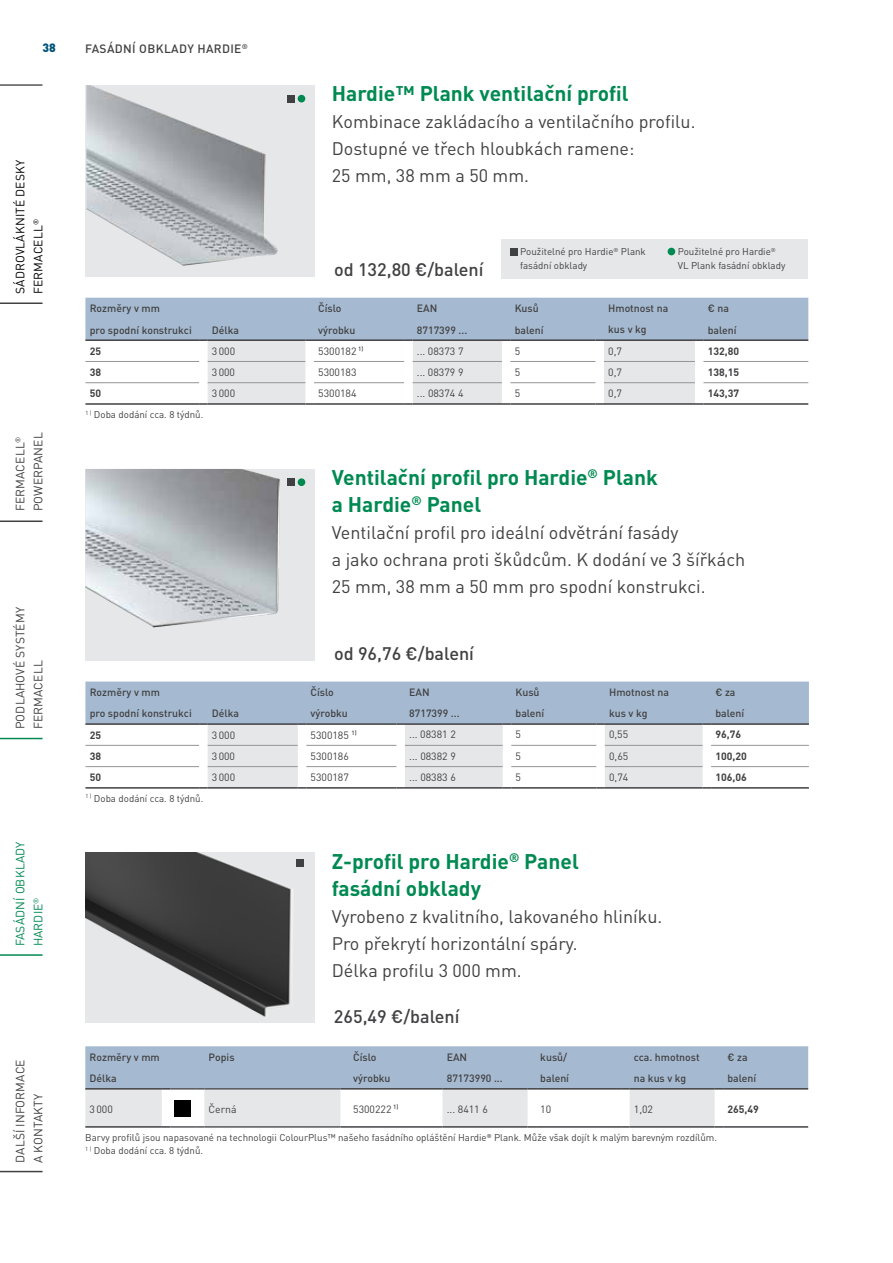
<style>
.page{position:relative;width:893px;height:1263px;background:#fff}
.page>*{position:absolute;margin:0;border:0;box-sizing:border-box;transform-origin:0 0}
.t1{font:700 21px/27px "DIN Pro";color:#008a52}
.t2{font:18px/27px "DIN Pro";color:#414042}
.t3{font:500 18px "DIN Pro";color:#414042}
.t4{font:12px/18px "DIN Pro";letter-spacing:.01em;color:#414042}
.t5{font:12px/18px "DIN Pro";letter-spacing:.01em;color:#000}
.t6{font:500 12px "DIN Pro";letter-spacing:.03em;color:#414042}
.t7{font:12px/18px "DIN Pro";letter-spacing:.01em;color:#008a52}
.t8{font:900 12px "DIN Pro";color:#015579}
.t9{font:500 10.5px "DIN Pro";color:#414042}
.t10{font:10.5px "DIN Pro";color:#414042}
.t11{font:700 10.5px "DIN Pro";color:#414042}
.t12{font:9.75px/13.5px "DIN Pro";color:#414042}
</style>
<div class="page">
<hr style="left:0;top:84px;width:43px;height:2px;background:#565659">
<hr style="left:0;top:302px;width:43px;height:2px;background:#414042">
<hr style="left:0;top:520px;width:43px;height:2px;background:#414042">
<hr style="left:0;top:738px;width:43px;height:1px;background:#008a52">
<hr style="left:0;top:1171px;width:43px;height:1px;background:#414042">
<hr style="left:0;top:954px;width:43px;height:2px;background:#008a52">
<svg style="left:85px;top:85px;width:230px;height:191px;background:#c7cacc"></svg>
<img style="left:86px;top:85px;width:26px;height:139px">
<svg style="left:85px;top:298px;width:723px;height:107px"></svg>
<hr style="left:703px;top:339px;width:105px;height:2px;background:#414042">
<svg style="left:85px;top:469px;width:230px;height:191px;background:#c4c6ca"></svg>
<img style="left:85px;top:469px;width:27px;height:134px">
<svg style="left:85px;top:681px;width:724px;height:108px"></svg>
<hr style="left:711px;top:723px;width:98px;height:2px;background:#414042">
<div style="left:85px;top:853px;width:230px;height:170px;background:#e6e7e8"></div>
<img style="left:85px;top:853px;width:208px;height:164px">
<svg style="left:85px;top:1046px;width:723px;height:82px"></svg>
<hr style="left:204px;top:1126px;width:136px;height:2px;background:#565659">
<img style="left:175px;top:1100px;width:16px;height:16px">
<div style="left:287px;top:95px;width:8px;height:7px;background:#414042"></div>
<div style="left:298px;top:95px;width:7px;height:7px;background:#008a52;border-radius:50%"></div>
<div style="left:287px;top:478px;width:8px;height:8px;background:#414042"></div>
<div style="left:298px;top:478px;width:7px;height:8px;background:#008a52;border-radius:50%"></div>
<div style="left:502px;top:239px;width:306px;height:39px;background:#e6e7e8"></div>
<div style="left:510px;top:248px;width:8px;height:7px;background:#414042"></div>
<div style="left:668px;top:248px;width:7px;height:7px;background:#008a52;border-radius:50%"></div>
<div style="left:296px;top:859px;width:8px;height:8px;background:#414042"></div>
<p class="t8" style="left:43px;top:39px;width:15px">38</p>
<p class="t6" style="left:85px;top:40px;width:164px">Fasádní obklady Hardie<sup>®</sup></p>
<p class="t5" style="left:11px;top:294px;width:135px;rotate:-90deg">sádrovláknité desky fermacell<sup>®</sup></p>
<p class="t1" style="left:332px;top:79px;width:298px">Hardie™ Plank ventilační profil</p>
<p class="t2" style="left:332px;top:107px;width:362px">Kombinace zakládacího a ventilačního profilu.<br>Dostupné ve třech hloubkách ramene:<br>25 mm, 38 mm a 50 mm.</p>
<p class="t3" style="left:334px;top:258px;width:151px">od 132,80 €/balení</p>
<p class="t12" style="left:520px;top:245px;width:127px">Použitelné pro Hardie<sup>®</sup> Plank fasádní obklady</p>
<p class="t12" style="left:678px;top:245px;width:109px">Použitelné pro Hardie<sup>®<br></sup>VL Plank fasádní obklady</p>
<p class="t4" style="left:11px;top:511px;width:80px;rotate:-90deg">fermacell<sup>®<br></sup>Powerpanel</p>
<p class="t4" style="left:11px;top:729px;width:123px;rotate:-90deg">Podlahové systémy fermacell</p>
<p class="t7" style="left:11px;top:946px;width:106px;rotate:-90deg">Fasádní obklady<br>Hardie<sup>®</sup></p>
<p class="t4" style="left:11px;top:1163px;width:105px;rotate:-90deg">Další informace a kontakty</p>
<p class="t9" style="left:90px;top:301px;width:72px">Rozměry v mm</p>
<p class="t9" style="left:318px;top:301px;width:25px">Číslo</p>
<p class="t9" style="left:417px;top:301px;width:22px">EAN</p>
<p class="t9" style="left:515px;top:301px;width:26px">Kusů</p>
<p class="t9" style="left:608px;top:301px;width:62px">Hmotnost na</p>
<p class="t9" style="left:708px;top:301px;width:23px">€ na</p>
<p class="t9" style="left:90px;top:323px;width:104px">pro spodní konstrukci</p>
<p class="t9" style="left:212px;top:323px;width:29px">Délka</p>
<p class="t9" style="left:318px;top:323px;width:39px">výrobku</p>
<p class="t9" style="left:417px;top:323px;width:52px">8717399 ...</p>
<p class="t9" style="left:515px;top:323px;width:30px">balení</p>
<p class="t9" style="left:608px;top:322px;width:40px">kus v kg</p>
<p class="t9" style="left:708px;top:323px;width:30px">balení</p>
<p class="t11" style="left:90px;top:344px;width:13px">25</p>
<p class="t10" style="left:212px;top:344px;width:25px">3000</p>
<p class="t10" style="left:318px;top:344px;width:47px">5300182 <sup>1)</sup></p>
<p class="t10" style="left:417px;top:344px;width:48px">... 08373 7</p>
<p class="t10" style="left:515px;top:344px;width:7px">5</p>
<p class="t10" style="left:608px;top:344px;width:15px">0,7</p>
<p class="t11" style="left:708px;top:344px;width:33px">132,80</p>
<p class="t11" style="left:90px;top:365px;width:13px">38</p>
<p class="t10" style="left:212px;top:365px;width:25px">3000</p>
<p class="t10" style="left:318px;top:365px;width:40px">5300183</p>
<p class="t10" style="left:417px;top:365px;width:48px">... 08379 9</p>
<p class="t10" style="left:515px;top:365px;width:7px">5</p>
<p class="t10" style="left:608px;top:365px;width:15px">0,7</p>
<p class="t11" style="left:708px;top:365px;width:33px">138,15</p>
<p class="t11" style="left:90px;top:386px;width:13px">50</p>
<p class="t10" style="left:212px;top:386px;width:25px">3000</p>
<p class="t10" style="left:318px;top:386px;width:40px">5300184</p>
<p class="t10" style="left:417px;top:386px;width:48px">... 08374 4</p>
<p class="t10" style="left:515px;top:386px;width:7px">5</p>
<p class="t10" style="left:608px;top:386px;width:15px">0,7</p>
<p class="t11" style="left:708px;top:386px;width:33px">143,37</p>
<p class="t12" style="left:85px;top:407px;width:118px"><sup>1</sup> <sup>)</sup> Doba dodání cca. 8 týdnů.</p>
<p class="t1" style="left:332px;top:463px;width:327px">Ventilační profil pro Hardie<sup>®</sup> Plank a Hardie<sup>®</sup> Panel</p>
<p class="t2" style="left:332px;top:518px;width:415px">Ventilační profil pro ideální odvětrání fasády<br>a jako ochrana proti škůdcům. K dodání ve 3 šířkách<br>25 mm, 38 mm a 50 mm pro spodní konstrukci.</p>
<p class="t3" style="left:334px;top:641px;width:142px">od 96,76 €/balení</p>
<p class="t9" style="left:90px;top:685px;width:72px">Rozměry v mm</p>
<p class="t9" style="left:311px;top:685px;width:25px">Číslo</p>
<p class="t9" style="left:409px;top:685px;width:22px">EAN</p>
<p class="t9" style="left:515px;top:685px;width:26px">Kusů</p>
<p class="t9" style="left:609px;top:685px;width:62px">Hmotnost na</p>
<p class="t9" style="left:715px;top:685px;width:22px">€ za</p>
<p class="t9" style="left:90px;top:706px;width:104px">pro spodní konstrukci</p>
<p class="t9" style="left:212px;top:706px;width:29px">Délka</p>
<p class="t9" style="left:311px;top:706px;width:39px">výrobku</p>
<p class="t9" style="left:409px;top:706px;width:52px">8717399 ...</p>
<p class="t9" style="left:515px;top:706px;width:30px">balení</p>
<p class="t9" style="left:609px;top:706px;width:40px">kus v kg</p>
<p class="t9" style="left:715px;top:706px;width:30px">balení</p>
<p class="t11" style="left:90px;top:727px;width:13px">25</p>
<p class="t10" style="left:212px;top:727px;width:25px">3000</p>
<p class="t10" style="left:311px;top:727px;width:48px">5300185 <sup>1)</sup></p>
<p class="t10" style="left:409px;top:727px;width:48px">... 08381 2</p>
<p class="t10" style="left:515px;top:727px;width:7px">5</p>
<p class="t10" style="left:609px;top:727px;width:21px">0,55</p>
<p class="t11" style="left:715px;top:727px;width:27px">96,76</p>
<p class="t11" style="left:90px;top:749px;width:13px">38</p>
<p class="t10" style="left:212px;top:749px;width:25px">3000</p>
<p class="t10" style="left:311px;top:749px;width:40px">5300186</p>
<p class="t10" style="left:409px;top:749px;width:48px">... 08382 9</p>
<p class="t10" style="left:515px;top:749px;width:7px">5</p>
<p class="t10" style="left:609px;top:749px;width:21px">0,65</p>
<p class="t11" style="left:715px;top:749px;width:33px">100,20</p>
<p class="t11" style="left:90px;top:770px;width:13px">50</p>
<p class="t10" style="left:212px;top:770px;width:25px">3000</p>
<p class="t10" style="left:311px;top:770px;width:40px">5300187</p>
<p class="t10" style="left:409px;top:770px;width:48px">... 08383 6</p>
<p class="t10" style="left:515px;top:770px;width:7px">5</p>
<p class="t10" style="left:609px;top:770px;width:21px">0,74</p>
<p class="t11" style="left:715px;top:770px;width:33px">106,06</p>
<p class="t12" style="left:85px;top:791px;width:118px"><sup>1</sup> <sup>)</sup> Doba dodání cca. 8 týdnů.</p>
<p class="t1" style="left:332px;top:847px;width:249px">Z-profil pro Hardie<sup>®</sup> Panel fasádní obklady</p>
<p class="t2" style="left:332px;top:902px;width:329px">Vyrobeno z kvalitního, lakovaného hliníku.<br>Pro překrytí horizontální spáry.<br>Délka profilu 3 000 mm.</p>
<p class="t3" style="left:334px;top:1004px;width:127px">265,49 €/balení</p>
<p class="t9" style="left:90px;top:1050px;width:72px">Rozměry v mm</p>
<p class="t9" style="left:209px;top:1050px;width:27px">Popis</p>
<p class="t9" style="left:353px;top:1050px;width:25px">Číslo</p>
<p class="t9" style="left:447px;top:1050px;width:22px">EAN</p>
<p class="t9" style="left:540px;top:1050px;width:28px">kusů/</p>
<p class="t9" style="left:634px;top:1050px;width:67px">cca. hmotnost</p>
<p class="t9" style="left:727px;top:1050px;width:22px">€ za</p>
<p class="t9" style="left:90px;top:1071px;width:29px">Délka</p>
<p class="t9" style="left:353px;top:1071px;width:39px">výrobku</p>
<p class="t9" style="left:447px;top:1071px;width:58px">87173990 ...</p>
<p class="t9" style="left:540px;top:1071px;width:30px">balení</p>
<p class="t9" style="left:634px;top:1071px;width:54px">na kus v kg</p>
<p class="t9" style="left:727px;top:1071px;width:30px">balení</p>
<p class="t10" style="left:90px;top:1102px;width:25px">3000</p>
<p class="t10" style="left:209px;top:1102px;width:30px">Černá</p>
<p class="t10" style="left:353px;top:1102px;width:47px">5300222 <sup>1)</sup></p>
<p class="t10" style="left:447px;top:1102px;width:43px">... 8411 6</p>
<p class="t10" style="left:540px;top:1102px;width:12px">10</p>
<p class="t10" style="left:634px;top:1102px;width:21px">1,02</p>
<p class="t11" style="left:727px;top:1102px;width:33px">265,49</p>
<p class="t12" style="left:85px;top:1130px;width:631px">Barvy profilů jsou napasované na technologii ColourPlus™ našeho fasádního opláštění Hardie<sup>®</sup> Plank. Může však dojít k malým barevným rozdílům.<br><sup>1</sup> <sup>)</sup> Doba dodání cca. 8 týdnů.</p>
</div>
